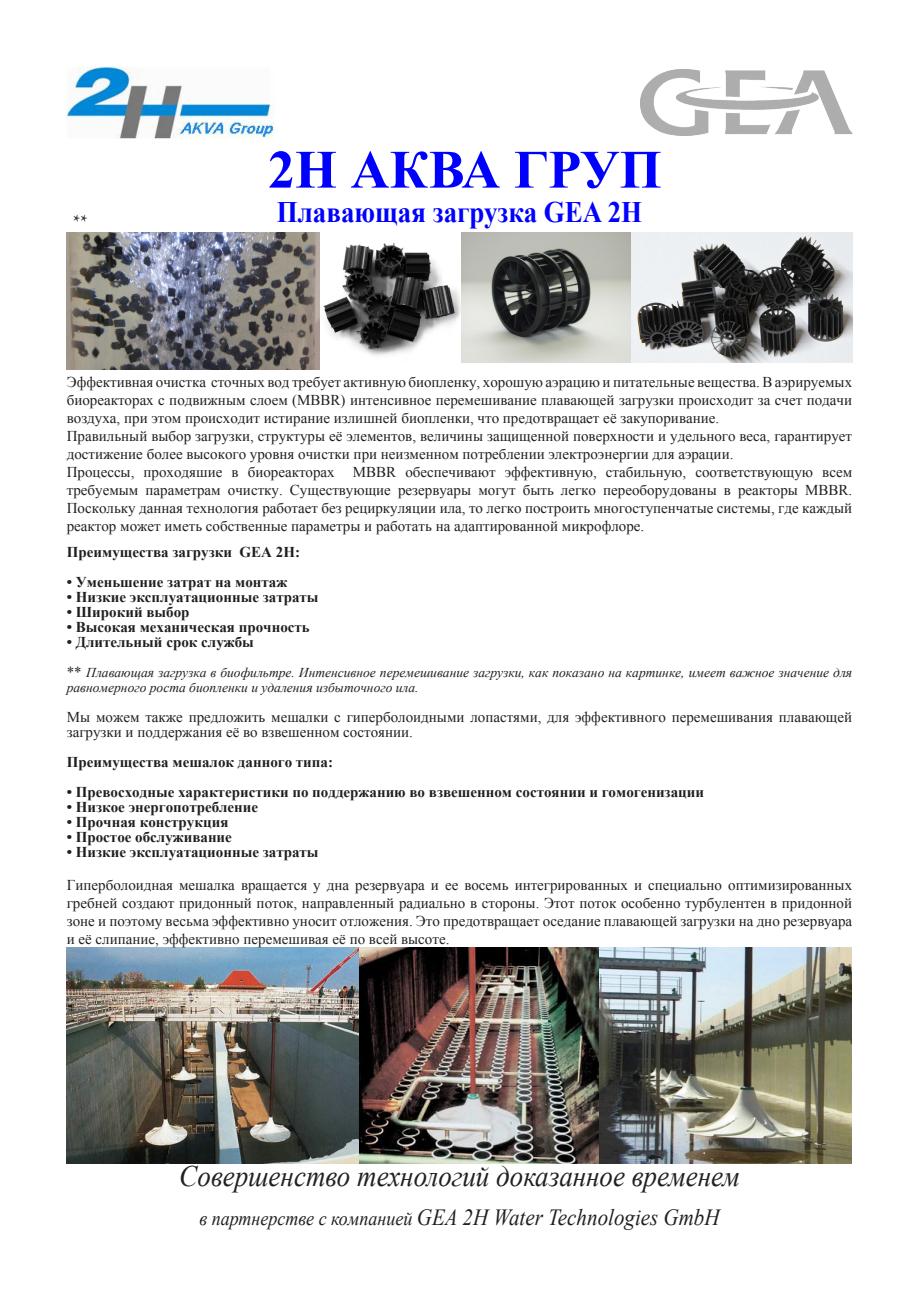
<style>
.page{position:relative;width:919px;height:1289px;background:#fff}
.page>*{position:absolute;margin:0;border:0;box-sizing:border-box;transform-origin:0 0}
.t1{font:700 54px "Times New Roman";color:#00f}
.t2{font:italic 29.7px "Times New Roman";color:#231f20;scale:.91 1}
.t3{font:700 29.7px "Times New Roman";color:#00f;scale:.91 1}
.t4{font:italic 23.1px "Times New Roman";color:#231f20;scale:.91 1}
.t5{font:19.8px "Minion Pro";color:#231f20;scale:.91 1}
.t6{font:15px/18px "Times New Roman";color:#231f20;text-align:justify}
.t7{font:700 15px "Times New Roman";color:#231f20}
.t8{font:italic 13.5px/15px "Times New Roman";color:#231f20}
.s1{font-style:normal;font-size:15px}
.s2{font-size:19.8px}
</style>
<div class="page">
<img style="left:67px;top:67px;width:208px;height:71px">
<img style="left:641px;top:70px;width:211px;height:65px">
<img style="left:323px;top:232px;width:529px;height:130px">
<img style="left:67px;top:233px;width:253px;height:136px">
<img style="left:67px;top:947px;width:784px;height:216px">
<p class="t5" style="left:73px;top:208px;width:17px">**</p>
<p class="t1" style="left:268px;top:132px;width:395px">2Н АКВА ГРУП</p>
<p class="t3" style="left:277px;top:191px;width:403px">Плавающая загрузка GEA 2H</p>
<p class="t6" style="left:67px;top:372px;width:786px">Эффективная очистка сточных вод требует активную биопленку, хорошую аэрацию и питательные вещества. В аэрируемых биореакторах с подвижным слоем (MBBR) интенсивное перемешивание плавающей загрузки происходит за счет подачи воздуха, при этом происходит истирание излишней биопленки, что предотвращает её закупоривание.</p>
<p class="t6" style="left:67px;top:426px;width:786px">Правильный выбор загрузки, структуры её элементов, величины защищенной поверхности и удельного веса, гарантирует достижение более высокого уровня очистки при неизменном потреблении электроэнергии для аэрации.</p>
<p class="t6" style="left:67px;top:462px;width:786px">Процессы, проходяшие в биореакторах MBBR обеспечивают эффективную, стабильную, соответствующую всем требуемым параметрам очистку. Существующие резервуары могут быть легко переоборудованы в реакторы MBBR.<br>Поскольку данная технология работает без рециркуляции ила, то легко построить многоступенчатые системы, где каждый реактор может иметь собственные параметры и работать на адаптированной микрофлоре.</p>
<p class="t7" style="left:67px;top:541px;width:235px">Преимущества загрузки GEA 2H:</p>
<p class="t7" style="left:67px;top:571px;width:222px">• Уменьшение затрат на монтаж</p>
<p class="t7" style="left:67px;top:586px;width:253px">• Низкие эксплуатационные затраты</p>
<p class="t7" style="left:67px;top:601px;width:124px">• Широкий выбор</p>
<p class="t7" style="left:67px;top:616px;width:244px">• Высокая механическая прочность</p>
<p class="t7" style="left:67px;top:631px;width:189px">• Длительный срок службы</p>
<p class="t8" style="left:67px;top:664px;width:786px"><span class="s1">**</span> Плавающая загрузка в биофильтре. Интенсивное перемешивание загрузки, как показано на картинке, имеет важное значение для равномерного роста биопленки и удаления избыточного ила.</p>
<p class="t6" style="left:67px;top:709px;width:786px;line-height:15px">Мы можем также предложить мешалки с гиперболоидными лопастями, для эффективного перемешивания плавающей загрузки и поддержания её во взвешенном состоянии.</p>
<p class="t7" style="left:67px;top:751px;width:268px">Преимущества мешалок данного типа:</p>
<p class="t7" style="left:67px;top:781px;width:638px">• Превосходные характеристики по поддержанию во взвешенном состоянии и гомогенизации</p>
<p class="t7" style="left:67px;top:796px;width:193px">• Низкое энергопотребление</p>
<p class="t7" style="left:67px;top:811px;width:163px">• Прочная конструкция</p>
<p class="t7" style="left:67px;top:826px;width:167px">• Простое обслуживание</p>
<p class="t7" style="left:67px;top:841px;width:253px">• Низкие эксплуатационные затраты</p>
<p class="t6" style="left:67px;top:875px;width:786px">Гиперболоидная мешалка вращается у дна резервуара и ее восемь интегрированных и специально оптимизированных гребней создают придонный поток, направленный радиально в стороны. Этот поток особенно турбулентен в придонной зоне и поэтому весьма эффективно уносит отложения. Это предотвращает оседание плавающей загрузки на дно резервуара и её слипание, эффективно перемешивая её по всей высоте.</p>
<p class="t2" style="left:179px;top:1155px;width:617px">Совершенство технологий доказанное временем</p>
<p class="t4" style="left:199px;top:1201px;width:573px"><span class="s2">в партнерстве с компанией</span> GEA 2H Water Technologies GmbH</p>
</div>
